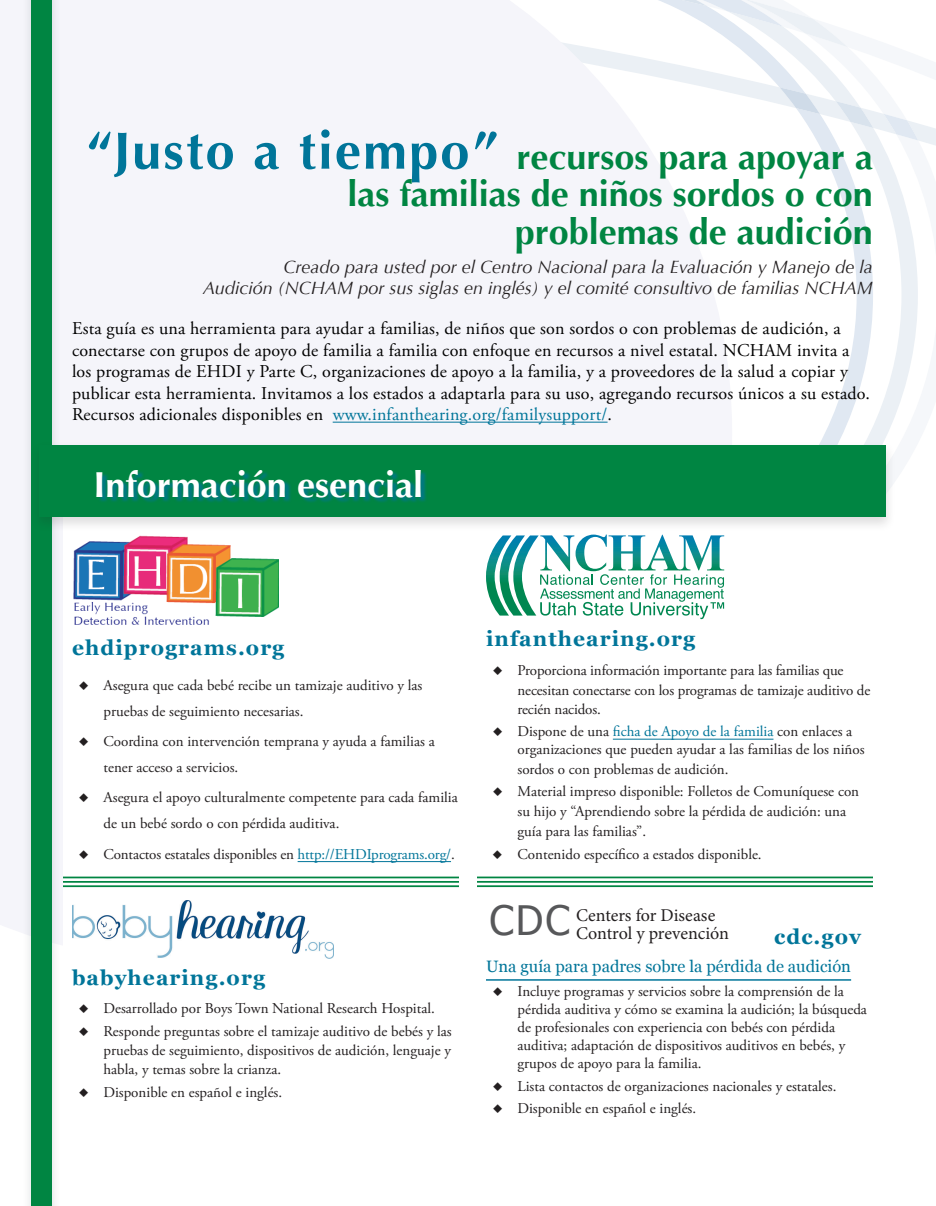
<style>
.page{position:relative;width:936px;height:1206px;background:#fff}
.page>*{position:absolute;margin:0;border:0;box-sizing:border-box;transform-origin:0 0}
.t1{font:40.5px "Tahoma";color:#57585a}
.H1-_Title_line_1{font:700 36px/37.5px "Optima";color:#008542;text-align:right}
.H2-_Level_Headings{font:700 36px "Optima";color:#fff}
.H3-_Link{font:700 21px "Georgia";letter-spacing:.05em;color:#007599}
.lg_text{font:18px/21.6px "Adobe Garamond Pro";letter-spacing:.01em;color:#000}
.t2{font:italic 18px/21.6px "Optima";color:#231f20;text-align:right}
.t3{font:18px/18px "Minion Pro";letter-spacing:-.005em;color:#231f20}
.Organization{font:16.5px "Georgia";color:#007599}
.t4{font:15px/18px "Adobe Garamond Pro";color:#231f20}
.s1{font-size:52.5px;color:#007599}
.s2{color:#007599}
.s3{font-family:"Charcoal CY"}
</style>
<div class="page">
<svg style="left:873px;top:270px;width:45px;height:171px"></svg>
<svg style="left:821px;top:270px;width:52px;height:171px"></svg>
<svg style="left:800px;top:47px;width:50px;height:75px"></svg>
<svg style="left:732px;top:0;width:116px;height:47px"></svg>
<svg style="left:806px;top:94px;width:130px;height:176px"></svg>
<svg style="left:732px;top:12px;width:88px;height:102px"></svg>
<svg style="left:332px;top:0;width:400px;height:423px;fill:#f5f5fa"></svg>
<div style="left:22px;top:0;width:39px;height:1206px;background:#eff0f5"></div>
<div style="left:31px;top:0;width:21px;height:1206px;background:#008542"></div>
<hr style="left:333px;top:422px;width:275px;height:1px;background:#007599">
<img style="left:72px;top:900px;width:262px;height:58px">
<hr style="left:486px;top:979px;width:365px;height:2px;background:#007599">
<hr style="left:63px;top:877px;width:396px;height:1px;background:#008542">
<hr style="left:63px;top:881px;width:396px;height:2px;background:#008542">
<hr style="left:63px;top:885px;width:396px;height:2px;background:#008542">
<hr style="left:298px;top:861px;width:153px;height:1px;background:#007599">
<img style="left:73px;top:535px;width:206px;height:90px">
<hr style="left:613px;top:739px;width:160px;height:1px;background:#007599">
<hr style="left:477px;top:877px;width:396px;height:1px;background:#008542">
<hr style="left:477px;top:881px;width:396px;height:2px;background:#008542">
<hr style="left:477px;top:885px;width:396px;height:2px;background:#008542">
<svg style="left:486px;top:535px;width:238px;height:85px"></svg>
<div style="left:30px;top:441px;width:865px;height:91px;background:#231f20;opacity:.15"></div>
<div style="left:40px;top:445px;width:846px;height:72px;background:#008542"></div>
<div style="left:98px;top:470px;width:330px;height:33px;background:#007599;opacity:.75"></div>
<h1 class="H1-_Title_line_1" style="left:87px;top:138px;width:787px"><span class="s1">“Justo a tiempo”</span> recursos para apoyar a las familias de niños sordos o con</h1>
<h1 class="H1-_Title_line_1" style="left:515px;top:213px;width:360px">problemas de audición</h1>
<p class="t2" style="left:203px;top:256px;width:671px">Creado para usted por el Centro Nacional para la Evaluación y Manejo de la<br>Audición (NCHAM por sus siglas en inglés) y el comité consultivo de familias NCHAM</p>
<p class="lg_text" style="left:72px;top:318px;width:800px">Esta guía es una herramienta para ayudar a familias, de niños que son sordos o con problemas de audición, a conectarse con grupos de apoyo de familia a familia con enfoque en recursos a nivel estatal. NCHAM invita a los programas de EHDI y Parte C, organizaciones de apoyo a la familia, y a proveedores de la salud a copiar y publicar esta herramienta. Invitamos a los estados a adaptarla para su uso, agregando recursos únicos a su estado.<br>Recursos adicionales disponibles en <span class="s2">www.infanthearing.org/familysupport/</span>.</p>
<h2 class="H2-_Level_Headings" style="left:94px;top:464px;width:331px">Información esencial</h2>
<h3 class="H3-_Link" style="left:72px;top:635px;width:214px">ehdiprograms.org</h3>
<p class="t4" style="left:104px;top:673px;width:320px;line-height:25.8px;text-indent:-26px"><span class="s3">◆</span> Asegura que cada bebé recibe un tamizaje auditivo y las pruebas de seguimiento necesarias.</p>
<p class="t4" style="left:104px;top:729px;width:333px;line-height:25.8px;text-indent:-26px"><span class="s3">◆</span> Coordina con intervención temprana y ayuda a familias a tener acceso a servicios.</p>
<p class="t4" style="left:104px;top:785px;width:356px;line-height:25.8px;text-indent:-26px"><span class="s3">◆</span> Asegura el apoyo culturalmente competente para cada familia de un bebé sordo o con pérdida auditiva.</p>
<p class="t4" style="left:78px;top:845px;width:378px"><span class="s3">◆</span> Contactos estatales disponibles en <span class="s2">http://EHDIprograms.org/</span>.</p>
<h3 class="H3-_Link" style="left:72px;top:964px;width:195px">babyhearing.org</h3>
<p class="t4" style="left:78px;top:1000px;width:358px"><span class="s3">◆</span> Desarrollado por Boys Town National Research Hospital.</p>
<p class="t4" style="left:104px;top:1023px;width:350px;line-height:18.8px;text-align:justify;text-indent:-26px"><span class="s3">◆</span> Responde preguntas sobre el tamizaje auditivo de bebés y las pruebas de seguimiento, dispositivos de audición, lenguaje y habla, y temas sobre la crianza.</p>
<p class="t4" style="left:78px;top:1084px;width:206px"><span class="s3">◆</span> Disponible en español e inglés.</p>
<h3 class="H3-_Link" style="left:486px;top:625px;width:211px">infanthearing.org</h3>
<p class="t4" style="left:518px;top:661px;width:354px;line-height:19.8px;text-indent:-26px"><span class="s3">◆</span> Proporciona información importante para las familias que necesitan conectarse con los programas de tamizaje auditivo de recién nacidos.</p>
<p class="t4" style="left:518px;top:723px;width:349px;text-indent:-26px"><span class="s3">◆</span> Dispone de una <span class="s2">ficha de Apoyo de la familia</span> con enlaces a organizaciones que pueden ayudar a las familias de los niños</p>
<p class="t4" style="left:518px;top:761px;width:213px">sordos o con problemas de audición.</p>
<p class="t4" style="left:517px;top:782px;width:343px;line-height:19.8px;text-indent:-25px"><span class="s3">◆</span> Material impreso disponible: Folletos de Comuníquese con su hijo y “Aprendiendo sobre la pérdida de audición: una guía para las familias”.</p>
<p class="t4" style="left:492px;top:845px;width:271px"><span class="s3">◆</span> Contenido específico a estados disponible.</p>
<p class="t1" style="left:490px;top:893px;width:82px">CDC</p>
<p class="t3" style="left:576px;top:906px;width:155px">Centers for Disease<br>Control y prevención</p>
<h3 class="H3-_Link" style="left:774px;top:923px;width:88px">cdc.gov</h3>
<p class="Organization" style="left:486px;top:957px;width:367px">Una guía para padres sobre la pérdida de audición</p>
<p class="t4" style="left:518px;top:983px;width:351px;text-indent:-26px"><span class="s3">◆</span> Incluye programas y servicios sobre la comprensión de la pérdida auditiva y cómo se examina la audición; la búsqueda de profesionales con experiencia con bebés con pérdida auditiva; adaptación de dispositivos auditivos en bebés, y grupos de apoyo para la familia.</p>
<p class="t4" style="left:492px;top:1078px;width:346px"><span class="s3">◆</span> Lista contactos de organizaciones nacionales y estatales.</p>
<p class="t4" style="left:492px;top:1100px;width:206px"><span class="s3">◆</span> Disponible en español e inglés.</p>
</div>
